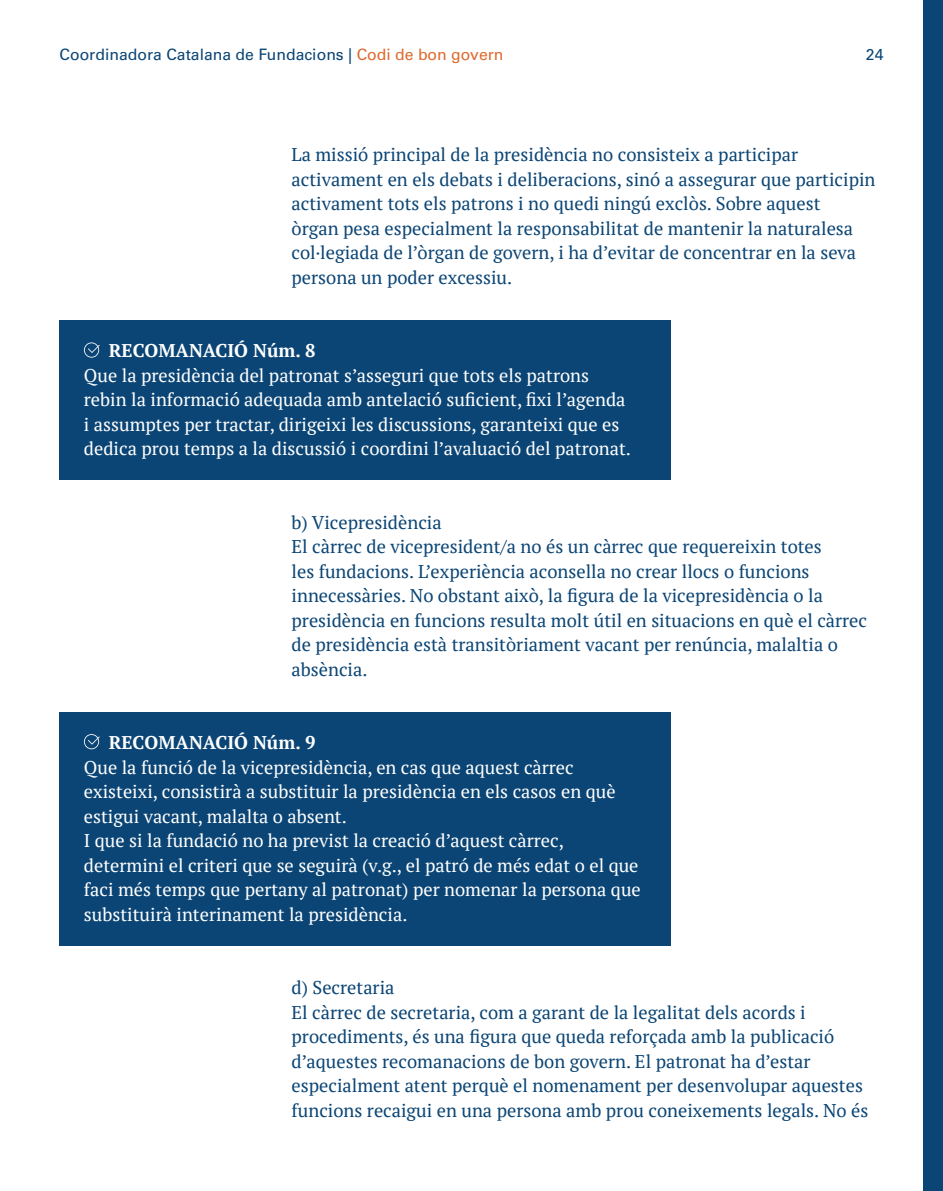
<style>
.page{position:relative;width:943px;height:1191px;background:#fff}
.page>*{position:absolute;margin:0;border:0;box-sizing:border-box;transform-origin:0 0}
.cos_de_text_serif{font:18.38px/24.5px "PT Serif";color:#0b4575}
.cos_de_text_serif-2{font:18.38px/24.5px "PT Serif";color:#fff}
.cos_de_text_serif-3{font:700 18.38px "PT Serif";color:#fff}
.t1{font:15.75px "Univers LT Pro 55 Roman";color:#0b4575}
.s1{color:#de692c}
</style>
<div class="page">
<div style="left:923px;top:0;width:20px;height:1191px;background:#0b4575"></div>
<div style="left:60px;top:320px;width:611px;height:160px;background:#0b4575"></div>
<svg style="left:84px;top:342px;width:16px;height:16px"></svg>
<div style="left:60px;top:712px;width:611px;height:233px;background:#0b4575"></div>
<svg style="left:84px;top:734px;width:16px;height:15px"></svg>
<p class="t1" style="left:60px;top:44px;width:445px">Coordinadora Catalana de Fundacions | <span class="s1">Codi de bon govern</span></p>
<p class="t1" style="left:865px;top:44px;width:19px">24</p>
<p class="cos_de_text_serif" style="left:291px;top:142px;width:585px">La missió principal de la presidència no consisteix a participar activament en els debats i deliberacions, sinó a assegurar que participin activament tots els patrons i no quedi ningú exclòs. Sobre aquest<br>òrgan pesa especialment la responsabilitat de mantenir la naturalesa col·legiada de l’òrgan de govern, i ha d’evitar de concentrar en la seva persona un poder excessiu.</p>
<p class="cos_de_text_serif-3" style="left:109px;top:338px;width:208px">RECOMANACIÓ Núm. 8</p>
<p class="cos_de_text_serif-2" style="left:84px;top:363px;width:548px">Que la presidència del patronat s’asseguri que tots els patrons rebin la informació adequada amb antelació suficient, fixi l’agenda i assumptes per tractar, dirigeixi les discussions, garanteixi que es dedica prou temps a la discussió i coordini l’avaluació del patronat.</p>
<p class="cos_de_text_serif" style="left:291px;top:510px;width:152px">b) Vicepresidència</p>
<p class="cos_de_text_serif" style="left:291px;top:534px;width:577px">El càrrec de vicepresident/a no és un càrrec que requereixin totes<br>les fundacions. L’experiència aconsella no crear llocs o funcions innecessàries. No obstant això, la figura de la vicepresidència o la presidència en funcions resulta molt útil en situacions en què el càrrec de presidència està transitòriament vacant per renúncia, malaltia o absència.</p>
<p class="cos_de_text_serif-3" style="left:109px;top:730px;width:208px">RECOMANACIÓ Núm. 9</p>
<p class="cos_de_text_serif-2" style="left:84px;top:755px;width:533px">Que la funció de la vicepresidència, en cas que aquest càrrec existeixi, consistirà a substituir la presidència en els casos en què estigui vacant, malalta o absent.</p>
<p class="cos_de_text_serif-2" style="left:84px;top:828px;width:558px">I que si la fundació no ha previst la creació d’aquest càrrec, determini el criteri que se seguirà (v.g., el patró de més edat o el que faci més temps que pertany al patronat) per nomenar la persona que substituirà interinament la presidència.</p>
<p class="cos_de_text_serif" style="left:291px;top:975px;width:104px">d) Secretaria</p>
<p class="cos_de_text_serif" style="left:291px;top:1000px;width:578px">El càrrec de secretaria, com a garant de la legalitat dels acords i procediments, és una figura que queda reforçada amb la publicació d’aquestes recomanacions de bon govern. El patronat ha d’estar especialment atent perquè el nomenament per desenvolupar aquestes funcions recaigui en una persona amb prou coneixements legals. No és</p>
</div>
